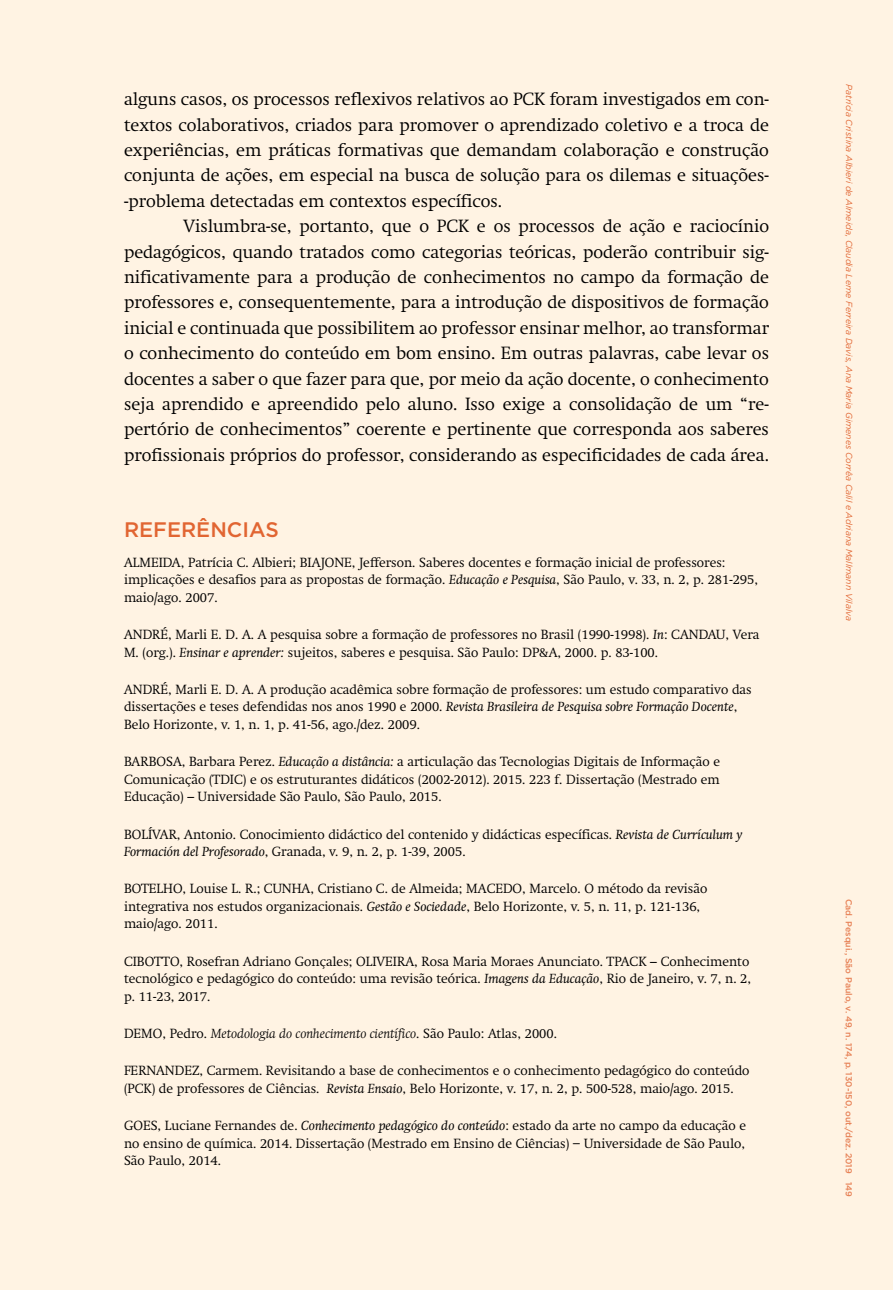
<style>
.page{position:relative;width:893px;height:1290px;background:#fff3e3}
.page>*{position:absolute;margin:0;border:0;box-sizing:border-box;transform-origin:0 0}
.t1{font:500 21px "Gotham HTF";color:#e16a39}
.t2{font:300 17.5px/25.4px "Swift";color:#000;text-align:justify}
.t3{font:300 13.12px/17.5px "Swift";color:#000}
.t4{font:italic 300 13.12px "Swift";color:#000}
.t5{font:italic 8.75px "Gotham HTF";color:#e16a39}
.t6{font:500 8.75px "Gotham HTF";color:#e78861}
.s1{font-weight:400;font-style:italic}
.s2{font-style:normal}
</style>
<div class="page">
<p class="t2" style="left:124px;top:87px;width:646px">alguns casos, os processos reflexivos relativos ao PCK foram investigados em con&shy;textos colaborativos, criados para promover o aprendizado coletivo e a troca de experiências, em práticas formativas que demandam colaboração e construção conjunta de ações, em especial na busca de solução para os dilemas e situações--problema detectadas em contextos específicos.</p>
<p class="t2" style="left:124px;top:214px;width:646px;text-indent:60px">Vislumbra-se, portanto, que o PCK e os processos de ação e raciocínio pedagógicos, quando tratados como categorias teóricas, poderão contribuir sig&shy;nificativamente para a produção de conhecimentos no campo da formação de professores e, consequentemente, para a introdução de dispositivos de formação inicial e continuada que possibilitem ao professor ensinar melhor, ao transformar o conhecimento do conteúdo em bom ensino. Em outras palavras, cabe levar os docentes a saber o que fazer para que, por meio da ação docente, o conhecimento seja aprendido e apreendido pelo aluno. Isso exige a consolidação de um “re&shy;pertório de conhecimentos” coerente e pertinente que corresponda aos saberes profissionais próprios do professor, considerando as especificidades de cada área.</p>
<h1 class="t1" style="left:124px;top:517px;width:156px">REFERÊNCIAS</h1>
<p class="t3" style="left:124px;top:553px;width:635px">ALMEIDA, Patrícia C. Albieri; BIAJONE, Jefferson. Saberes docentes e formação inicial de professores: implicações e desafios para as propostas de formação. <span class="s1">Educação e Pesquisa</span>, São Paulo, v. 33, n. 2, p. 281-295, maio/ago. 2007.</p>
<p class="t3" style="left:124px;top:626px;width:637px">ANDRÉ, Marli E. D. A. A pesquisa sobre a formação de professores no Brasil (1990-1998). <span class="s1">In</span>: CANDAU, Vera<br>M. (org.). <span class="s1">Ensinar e aprender:</span> sujeitos, saberes e pesquisa. São Paulo: DP&amp;A, 2000. p. 83-100.</p>
<p class="t3" style="left:124px;top:681px;width:629px">ANDRÉ, Marli E. D. A. A produção acadêmica sobre formação de professores: um estudo comparativo das dissertações e teses defendidas nos anos 1990 e 2000. <span class="s1">Revista Brasileira de Pesquisa sobre Formação Docente</span>,<br>Belo Horizonte, v. 1, n. 1, p. 41-56, ago./dez. 2009.</p>
<p class="t3" style="left:124px;top:753px;width:598px;text-align:justify">BARBOSA, Barbara Perez. <span class="s1">Educação a distância:</span> a articulação das Tecnologias Digitais de Informação e Comunicação (TDIC) e os estruturantes didáticos (2002-2012). 2015. 223 f. Dissertação (Mestrado em Educação) – Universidade São Paulo, São Paulo, 2015.</p>
<p class="t3" style="left:124px;top:825px;width:620px">BOLÍVAR, Antonio. Conocimiento didáctico del contenido y didácticas específicas. <span class="s1">Revista de Currículum y<br>Formación del Profesorado</span>, Granada, v. 9, n. 2, p. 1-39, 2005.</p>
<p class="t3" style="left:124px;top:880px;width:585px">BOTELHO, Louise L. R.; CUNHA, Cristiano C. de Almeida; MACEDO, Marcelo. O método da revisão integrativa nos estudos organizacionais. <span class="s1">Gestão e Sociedade</span>, Belo Horizonte, v. 5, n. 11, p. 121-136, maio/ago. 2011.</p>
<p class="t3" style="left:124px;top:952px;width:629px">CIBOTTO, Rosefran Adriano Gonçales; OLIVEIRA, Rosa Maria Moraes Anunciato. TPACK – Conhecimento tecnológico e pedagógico do conteúdo: uma revisão teórica. <span class="s1">Imagens da Educação</span>, Rio de Janeiro, v. 7, n. 2, p. 11-23, 2017.</p>
<p class="t4" style="left:124px;top:1026px;width:434px"><span class="s2">DEMO, Pedro.</span> Metodologia do conhecimento científico<span class="s2">. São Paulo: Atlas, 2000.</span></p>
<p class="t3" style="left:124px;top:1062px;width:627px">FERNANDEZ, Carmem. Revisitando a base de conhecimentos e o conhecimento pedagógico do conteúdo (PCK) de professores de Ciências. <span class="s1">Revista Ensaio</span>, Belo Horizonte, v. 17, n. 2, p. 500-528, maio/ago. 2015.</p>
<p class="t3" style="left:124px;top:1117px;width:624px;text-align:justify">GOES, Luciane Fernandes de. <span class="s1">Conhecimento pedagógico do conteúdo</span>: estado da arte no campo da educação e no ensino de química. 2014. Dissertação (Mestrado em Ensino de Ciências) − Universidade de São Paulo, São Paulo, 2014.</p>
<p class="t5" style="left:854px;top:84px;width:538px;rotate:90deg">Patrícia Cristina Albieri de Almeida, Claudia Leme Ferreira Davis, Ana Maria Gimenes Corrêa Calil e Adriana Mallmann Vilalva</p>
<p class="t6" style="left:854px;top:899px;width:299px;rotate:90deg">Cad. Pesqui., São Paulo, v. 49, n. 174, p. 130-150, out./dez. 2019 149</p>
</div>
